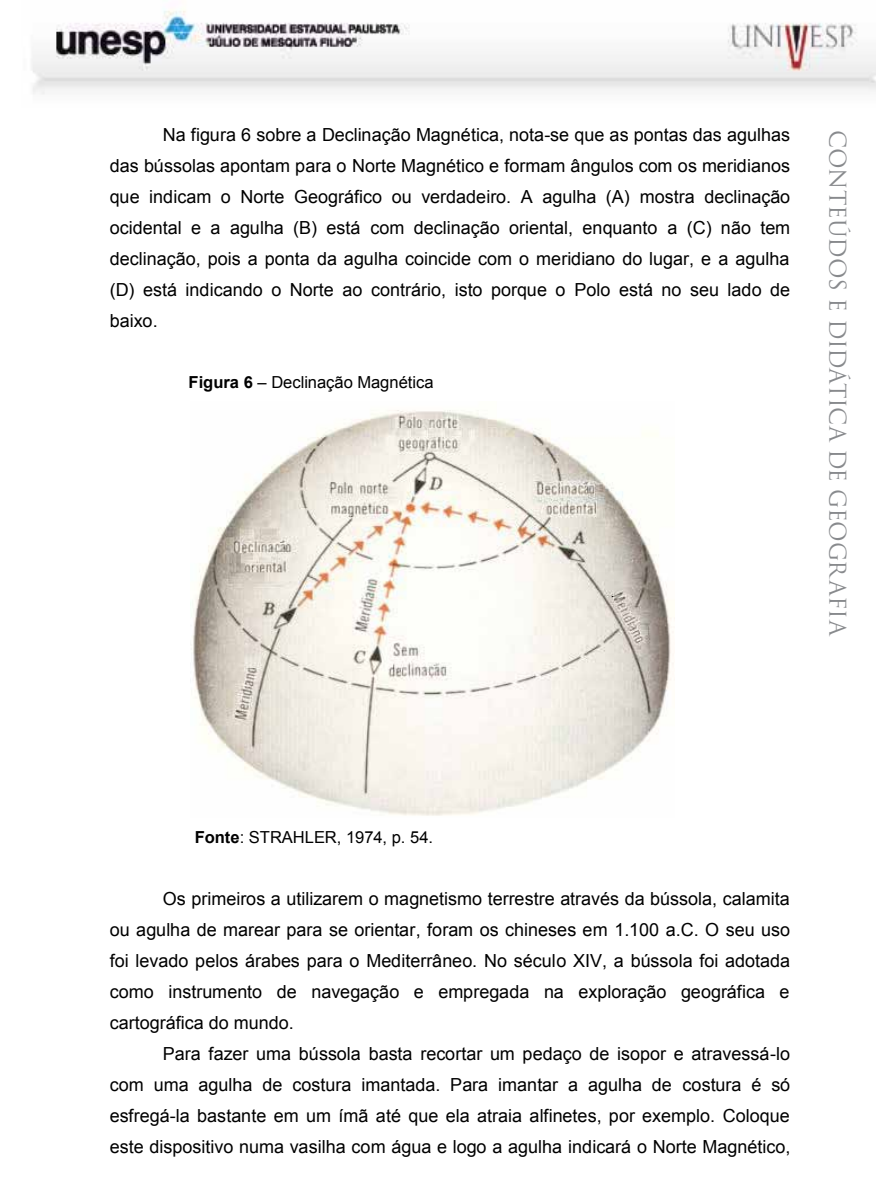
<style>
.page{position:relative;width:893px;height:1183px;background:#fff}
.page>*{position:absolute;margin:0;border:0;box-sizing:border-box;transform-origin:0 0}
.t1{font:22.5px "Trajan Pro";letter-spacing:-.02em;color:#888a8d}
.t2{font:18px/31px "Arial";color:#000;text-align:justify}
.t3{font:16.5px "Arial";color:#000}
.s1{font-weight:700}
.s2{font-style:inherit}
</style>
<div class="page">
<img style="left:32px;top:10px;width:844px;height:85px">
<img style="left:191px;top:410px;width:483px;height:406px">
<p class="t2" style="left:110px;top:119px;width:682px;text-indent:53px">Na figura 6 sobre a Declinação Magnética, nota-se que as pontas das agulhas das bússolas apontam para o Norte Magnético e formam ângulos com os meridianos que indicam o Norte Geográfico ou verdadeiro. A agulha (A) mostra declinação ocidental e a agulha (B) está com declinação oriental, enquanto a (C) não tem declinação, pois a ponta da agulha coincide com o meridiano do lugar, e a agulha (D) está indicando o Norte ao contrário, isto porque o Polo está no seu lado de baixo.</p>
<p class="t3" style="left:189px;top:371px;width:247px"><span class="s1">Figura 6</span> <span class="s2">–</span> Declinação Magnética</p>
<p class="t1" style="left:852px;top:130px;width:505px;rotate:90deg">Conteúdos e Didática de GEOGRAFIA</p>
<p class="t3" style="left:195px;top:826px;width:240px"><span class="s1">Fonte</span>: STRAHLER, 1974, p. 54.</p>
<p class="t2" style="left:110px;top:882px;width:682px;text-indent:53px">Os primeiros a utilizarem o magnetismo terrestre através da bússola, calamita ou agulha de marear para se orientar, foram os chineses em 1.100 a.C. O seu uso foi levado pelos árabes para o Mediterrâneo. No século XIV, a bússola foi adotada como instrumento de navegação e empregada na exploração geográfica e cartográfica do mundo.</p>
<p class="t2" style="left:110px;top:1038px;width:682px;text-indent:53px">Para fazer uma bússola basta recortar um pedaço de isopor e atravessá-lo com uma agulha de costura imantada. Para imantar a agulha de costura é só esfregá-la bastante em um ímã até que ela atraia alfinetes, por exemplo. Coloque este dispositivo numa vasilha com água e logo a agulha indicará o Norte Magnético,</p>
</div>
